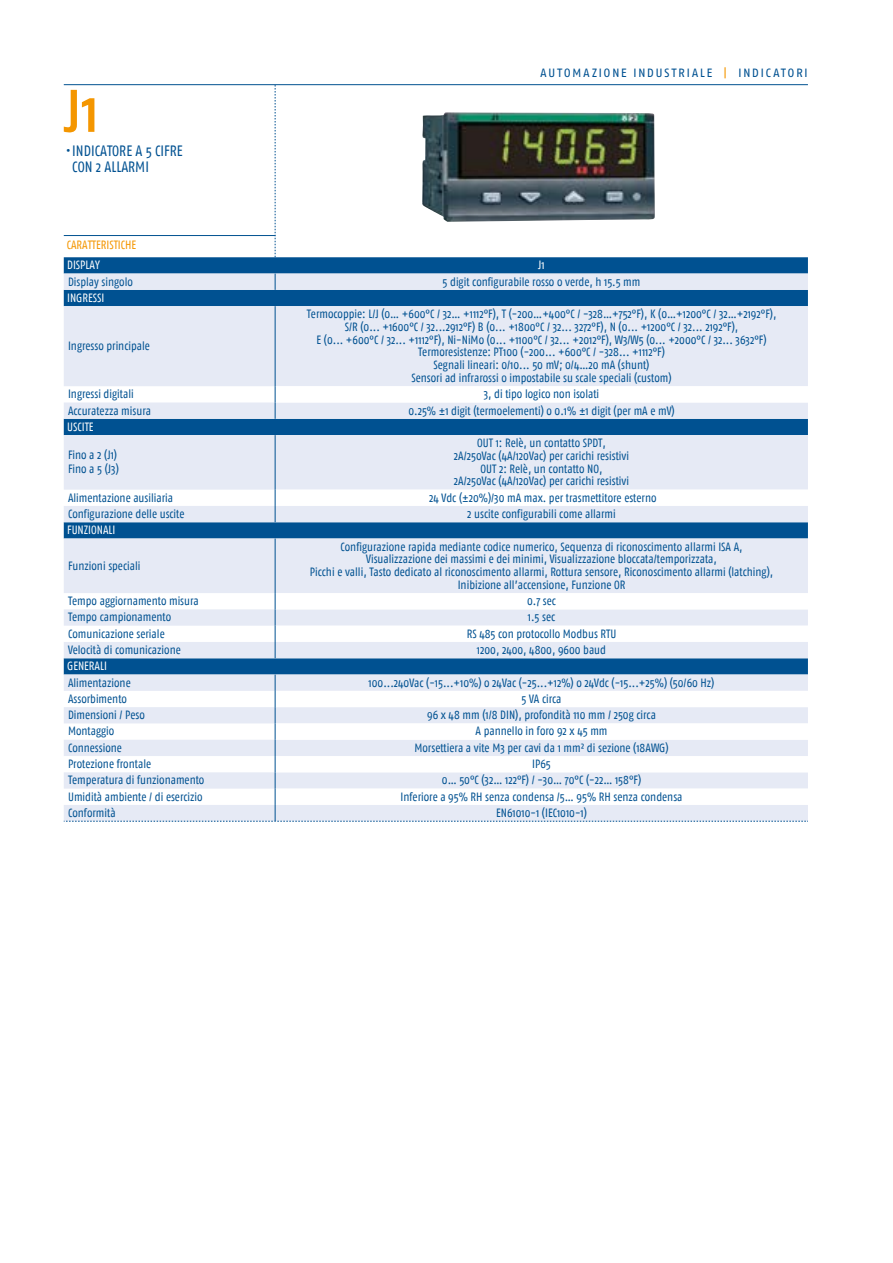
<style>
.page{position:relative;width:893px;height:1263px;background:#fff}
.page>*{position:absolute;margin:0;border:0;box-sizing:border-box;transform-origin:0 0}
.t1{font:60px "Fago Co Med";color:#f49600}
.t2{font:15px/15.8px "Fago Co Regular OM";color:#005191}
.t3{font:12px/12.8px "Fago Co Regular OM";color:#005191;text-align:center}
.t4{font:12px "Fago Co Regular OM";color:#fff}
.t5{font:12px "Fago No";letter-spacing:.11em;color:#005191}
.t6{font:12px "Fago Co Regular OM";color:#f49600}
.s1{color:#f49600}
</style>
<div class="page">
<hr style="left:64px;top:84px;width:744px;height:1px;background:#005191">
<svg style="left:275px;top:85px;width:1px;height:172px"></svg>
<hr style="left:64px;top:235px;width:211px;height:1px;background:#005191">
<svg style="left:64px;top:257px;width:744px;height:17px;background:#0d5a96"></svg>
<svg style="left:64px;top:274px;width:744px;height:400px;background:#c5d4e6"></svg>
<svg style="left:275px;top:386px;width:533px;height:288px;fill:#e6eaf5"></svg>
<svg style="left:275px;top:274px;width:1px;height:16px"></svg>
<hr style="left:275px;top:306px;width:1px;height:80px;background:#005191">
<svg style="left:275px;top:386px;width:1px;height:33px"></svg>
<hr style="left:275px;top:435px;width:1px;height:55px;background:#005191">
<svg style="left:275px;top:490px;width:1px;height:32px"></svg>
<hr style="left:275px;top:538px;width:1px;height:55px;background:#005191">
<svg style="left:275px;top:593px;width:1px;height:65px"></svg>
<svg style="left:64px;top:674px;width:744px;height:148px"></svg>
<img style="left:422px;top:112px;width:233px;height:110px">
<h1 class="t1" style="left:64px;top:76px;width:37px">J1</h1>
<p class="t2" style="left:72px;top:143px;width:112px;text-indent:-6px">•INDICATORE A 5 CIFRE<br>CON 2 ALLARMI</p>
<p class="t6" style="left:67px;top:238px;width:71px">CARATTERISTICHE</p>
<p class="t5" style="left:540px;top:66px;width:269px">AUTOMAZIONE INDUSTRIALE <span class="s1">|</span> INDICATORI</p>
<p class="t4" style="left:67px;top:258px;width:34px">DISPLAY</p>
<p class="t4" style="left:538px;top:258px;width:8px">J1</p>
<p class="t3" style="left:68px;top:275px;width:66px">Display singolo</p>
<p class="t3" style="left:443px;top:275px;width:199px">5 digit configurabile rosso o verde, h 15.5 mm</p>
<p class="t4" style="left:67px;top:291px;width:39px">INGRESSI</p>
<p class="t3" style="left:68px;top:340px;width:83px">Ingresso principale</p>
<p class="t3" style="left:307px;top:308px;width:471px">Termocoppie: L/J (0… +600°C / 32… +1112°F), T (-200…+400°C / -328…+752°F), K (0…+1200°C / 32…+2192°F), S/R (0... +1600°C / 32...2912°F) B (0... +1800°C / 32... 3272°F), N (0... +1200°C / 32... 2192°F),<br>E (0... +600°C / 32... +1112°F), Ni-NiMo (0... +1100°C / 32... +2012°F), W3/W5 (0... +2000°C / 32... 3632°F)<br>Termoresistenze: PT100 (-200... +600°C / -328... +1112°F)<br>Segnali lineari: 0/10... 50 mV; 0/4…20 mA (shunt)<br>Sensori ad infrarossi o impostabile su scale speciali (custom)</p>
<p class="t3" style="left:68px;top:388px;width:67px">Ingressi digitali</p>
<p class="t3" style="left:484px;top:388px;width:117px">3, di tipo logico non isolati</p>
<p class="t3" style="left:68px;top:404px;width:85px">Accuratezza misura</p>
<p class="t3" style="left:408px;top:404px;width:268px">0.25% ±1 digit (termoelementi) o 0.1% ±1 digit (per mA e mV)</p>
<p class="t4" style="left:67px;top:420px;width:28px">USCITE</p>
<p class="t3" style="left:68px;top:448px;width:52px;line-height:14.4px;text-align:left">Fino a 2 (J1)<br>Fino a 5 (J3)</p>
<p class="t3" style="left:454px;top:437px;width:177px">OUT 1: Relè, un contatto SPDT,<br>2A/250Vac (4A/120Vac) per carichi resistivi OUT 2: Relè, un contatto NO,<br>2A/250Vac (4A/120Vac) per carichi resistivi</p>
<p class="t3" style="left:68px;top:491px;width:107px">Alimentazione ausiliaria</p>
<p class="t3" style="left:429px;top:491px;width:229px">24 Vdc (±20%)/30 mA max. per trasmettitore esterno</p>
<p class="t3" style="left:68px;top:507px;width:118px">Configurazione delle uscite</p>
<p class="t3" style="left:467px;top:507px;width:150px">2 uscite configurabili come allarmi</p>
<p class="t4" style="left:67px;top:523px;width:50px">FUNZIONALI</p>
<p class="t3" style="left:68px;top:559px;width:74px">Funzioni speciali</p>
<p class="t3" style="left:310px;top:540px;width:465px">Configurazione rapida mediante codice numerico, Sequenza di riconoscimento allarmi ISA A, Visualizzazione dei massimi e dei minimi, Visualizzazione bloccata/temporizzata,<br>Picchi e valli, Tasto dedicato al riconoscimento allarmi, Rottura sensore, Riconoscimento allarmi (latching), Inibizione all’accensione, Funzione OR</p>
<p class="t3" style="left:68px;top:595px;width:132px">Tempo aggiornamento misura</p>
<p class="t3" style="left:527px;top:595px;width:30px">0.7 sec</p>
<p class="t3" style="left:68px;top:611px;width:105px">Tempo campionamento</p>
<p class="t3" style="left:528px;top:611px;width:29px">1.5 sec</p>
<p class="t3" style="left:68px;top:627px;width:98px">Comunicazione seriale</p>
<p class="t3" style="left:467px;top:627px;width:151px">RS 485 con protocollo Modbus RTU</p>
<p class="t3" style="left:68px;top:643px;width:114px">Velocità di comunicazione</p>
<p class="t3" style="left:477px;top:643px;width:131px">1200, 2400, 4800, 9600 baud</p>
<p class="t4" style="left:67px;top:659px;width:41px">GENERALI</p>
<p class="t3" style="left:68px;top:676px;width:64px">Alimentazione</p>
<p class="t3" style="left:369px;top:676px;width:347px">100...240Vac (-15...+10%) o 24Vac (-25...+12%) o 24Vdc (-15...+25%) (50/60 Hz)</p>
<p class="t3" style="left:68px;top:692px;width:60px">Assorbimento</p>
<p class="t3" style="left:521px;top:692px;width:42px">5 VA circa</p>
<p class="t3" style="left:68px;top:709px;width:78px">Dimensioni / Peso</p>
<p class="t3" style="left:427px;top:709px;width:230px">96 x 48 mm (1/8 DIN), profondità 110 mm / 250g circa</p>
<p class="t3" style="left:68px;top:725px;width:48px">Montaggio</p>
<p class="t3" style="left:476px;top:725px;width:133px">A pannello in foro 92 x 45 mm</p>
<p class="t3" style="left:68px;top:741px;width:55px">Connessione</p>
<p class="t3" style="left:414px;top:741px;width:256px">Morsettiera a vite M3 per cavi da 1 mm² di sezione (18AWG)</p>
<p class="t3" style="left:68px;top:758px;width:85px">Protezione frontale</p>
<p class="t3" style="left:532px;top:758px;width:20px">IP65</p>
<p class="t3" style="left:68px;top:774px;width:138px">Temperatura di funzionamento</p>
<p class="t3" style="left:442px;top:774px;width:201px">0… 50°C (32… 122°F) / -30… 70°C (-22… 158°F)</p>
<p class="t3" style="left:68px;top:790px;width:136px">Umidità ambiente / di esercizio</p>
<p class="t3" style="left:401px;top:790px;width:283px">Inferiore a 95% RH senza condensa /5… 95% RH senza condensa</p>
<p class="t3" style="left:68px;top:806px;width:49px">Conformità</p>
<p class="t3" style="left:496px;top:806px;width:92px">EN61010-1 (IEC1010-1)</p>
</div>
